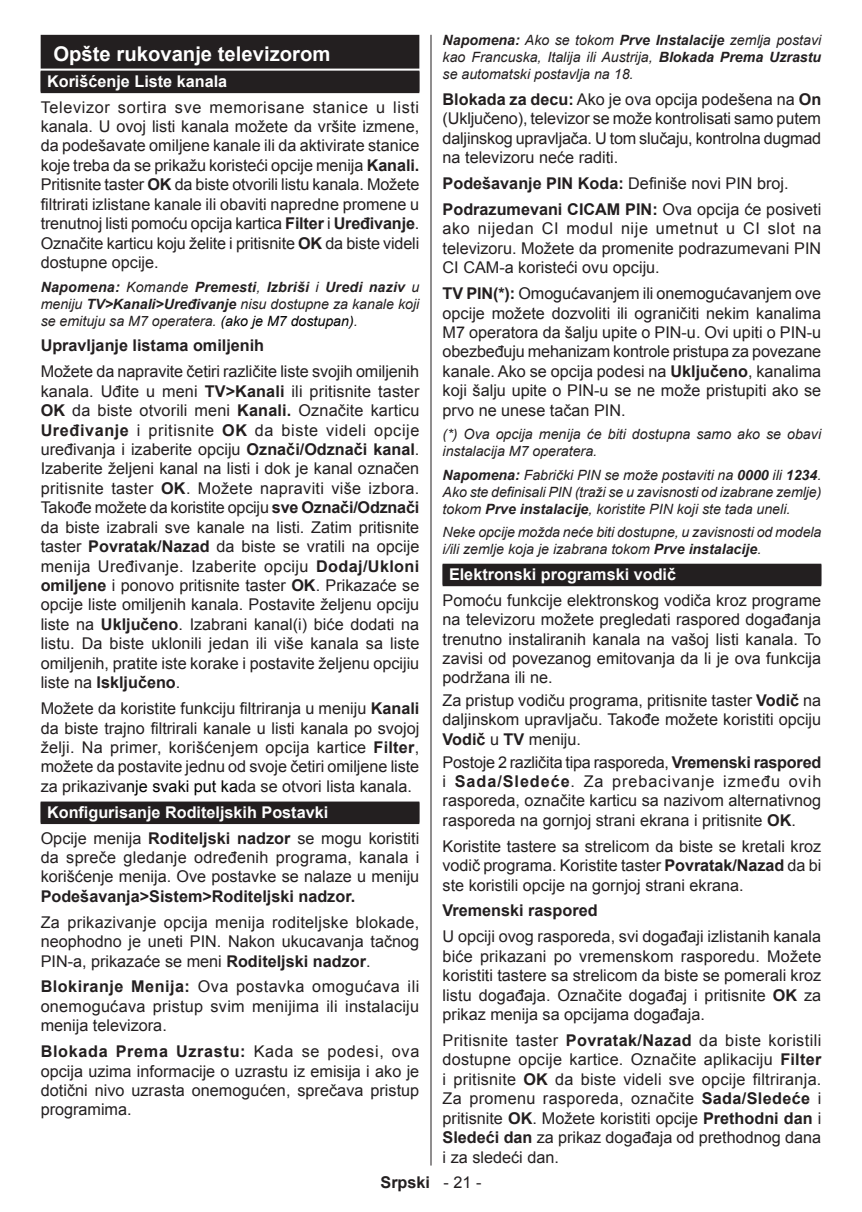
<style>
.page{position:relative;width:862px;height:1212px;background:#fff}
.page>*{position:absolute;margin:0;border:0;box-sizing:border-box;transform-origin:0 0}
.Heading_Siyah_Düzgün{font:700 20.25px "Arial";color:#fff}
.Body_text{font:16.2px/19.3px "Arial";color:#231f20;text-align:justify}
.Heading_Siyah_Düzgün-2{font:700 16.2px "Arial";color:#fff}
.Subhead_1{font:700 16.2px "Arial";color:#231f20}
.Body_text_note{font:italic 14.17px/17.1px "Arial";color:#231f20;text-align:justify}
.s1{font-weight:700}
.s2{color:#000}
.s3{font-weight:400}
</style>
<div class="page">
<hr style="left:430px;top:35px;width:1px;height:1130px;background:#231f20">
<div style="left:41px;top:35px;width:378px;height:34px;background:#231f20"></div>
<div style="left:41px;top:71px;width:378px;height:22px;background:#231f20"></div>
<div style="left:41px;top:801px;width:378px;height:23px;background:#231f20"></div>
<div style="left:442px;top:564px;width:378px;height:22px;background:#231f20"></div>
<p class="Heading_Siyah_Düzgün" style="left:53px;top:40px;width:278px">Opšte rukovanje televizorom</p>
<p class="Heading_Siyah_Düzgün-2" style="left:47px;top:70px;width:182px">Korišćenje Liste kanala</p>
<p class="Body_text" style="left:41px;top:97px;width:380px">Televizor sortira sve memorisane stanice u listi kanala. U ovoj listi kanala možete da vršite izmene, da podešavate omiljene kanale ili da aktivirate stanice koje treba da se prikažu koristeći opcije menija <span class="s1">Kanali.<br></span>Pritisnite taster <span class="s1">OK</span> da biste otvorili listu kanala. Možete filtrirati izlistane kanale ili obaviti napredne promene u trenutnoj listi pomoću opcija kartica <span class="s1">Filter</span> i <span class="s1">Uređivanje</span>.<br>Označite karticu koju želite i pritisnite <span class="s1">OK</span> da biste videli dostupne opcije.</p>
<p class="Body_text_note" style="left:41px;top:278px;width:380px"><span class="s1">Napomena:</span> Komande <span class="s1">Premesti</span>, <span class="s1">Izbriši</span> i <span class="s1">Uredi naziv</span> u meniju <span class="s1">TV&gt;Kanali&gt;Uređivanje</span> nisu dostupne za kanale koji se emituju sa M7 operatera. <span class="s2">(ako je M7 dostupan)</span>.</p>
<p class="Subhead_1" style="left:41px;top:335px;width:225px">Upravljanje listama omiljenih</p>
<p class="Body_text" style="left:41px;top:362px;width:380px">Možete da napravite četiri različite liste svojih omiljenih kanala. Uđite u meni <span class="s1">TV&gt;Kanali</span> ili pritisnite taster <span class="s1">OK</span> da biste otvorili meni <span class="s1">Kanali.</span> Označite karticu <span class="s1">Uređivanje</span> i pritisnite <span class="s1">OK</span> da biste videli opcije uređivanja i izaberite opciju <span class="s1">Označi/Odznači kanal</span>.<br>Izaberite željeni kanal na listi i dok je kanal označen pritisnite taster <span class="s1">OK</span>. Možete napraviti više izbora.<br>Takođe možete da koristite opciju <span class="s1">sve Označi/Odznači </span>da biste izabrali sve kanale na listi. Zatim pritisnite taster <span class="s1">Povratak/Nazad</span> da biste se vratili na opcije menija Uređivanje. Izaberite opciju <span class="s1">Dodaj/Ukloni omiljene</span> i ponovo pritisnite taster <span class="s1">OK</span>. Prikazaće se opcije liste omiljenih kanala. Postavite željenu opciju liste na <span class="s1">Uključeno</span>. Izabrani kanal(i) biće dodati na listu. Da biste uklonili jedan ili više kanala sa liste omiljenih, pratite iste korake i postavite željenu opcijiu liste na <span class="s1">Isključeno</span>.</p>
<p class="Body_text" style="left:41px;top:699px;width:380px">Možete da koristite funkciju filtriranja u meniju <span class="s1">Kanali </span>da biste trajno filtrirali kanale u listi kanala po svojoj želji. Na primer, korišćenjem opcija kartice <span class="s1">Filter</span>, možete da postavite jednu od svoje četiri omiljene liste za prikaziva<span class="s2">nje svaki put ka</span>da se otvori lista kanala.</p>
<p class="Heading_Siyah_Düzgün-2" style="left:47px;top:801px;width:282px">Konfigurisanje Roditeljskih Postavki</p>
<p class="Body_text" style="left:41px;top:828px;width:380px">Opcije menija <span class="s1">Roditeljski nadzor</span> se mogu koristiti da spreče gledanje određenih programa, kanala i korišćenje menija. Ove postavke se nalaze u meniju <span class="s1">Podešavanja&gt;Sistem&gt;Roditeljski nadzor.</span></p>
<p class="Body_text" style="left:41px;top:912px;width:380px">Za prikazivanje opcija menija roditeljske blokade, neophodno je uneti PIN. Nakon ukucavanja tačnog PIN-a, prikazaće se meni <span class="s1">Roditeljski nadzor</span>.</p>
<p class="Body_text" style="left:41px;top:977px;width:380px"><span class="s1">Blokiranje Menija:</span> Ova postavka omogućava ili onemogućava pristup svim menijima ili instalaciju menija televizora.</p>
<p class="Body_text" style="left:41px;top:1042px;width:380px"><span class="s1">Blokada Prema Uzrastu:</span> Kada se podesi, ova opcija uzima informacije o uzrastu iz emisija i ako je dotični nivo uzrasta onemogućen, sprečava pristup programima.</p>
<p class="Body_text_note" style="left:442px;top:32px;width:380px"><span class="s1">Napomena:</span> Ako se tokom <span class="s1">Prve Instalacije</span> zemlja postavi kao Francuska, Italija ili Austrija, <span class="s1">Blokada Prema Uzrastu </span>se automatski postavlja na 18.</p>
<p class="Body_text" style="left:442px;top:90px;width:380px"><span class="s1">Blokada za decu:</span> Ako je ova opcija podešena na <span class="s1">On </span>(Uključeno), televizor se može kontrolisati samo putem daljinskog upravljača. U tom slučaju, kontrolna dugmad na televizoru neće raditi.</p>
<p class="Body_text" style="left:442px;top:174px;width:347px"><span class="s1">Podešavanje PIN Koda:</span> Definiše novi PIN broj.</p>
<p class="Body_text" style="left:442px;top:200px;width:380px"><span class="s1">Podrazumevani CICAM PIN:</span> Ova opcija će posiveti ako nijedan CI modul nije umetnut u CI slot na televizoru. Možete da promenite podrazumevani PIN CI CAM-a koristeći ovu opciju.</p>
<p class="Body_text" style="left:442px;top:284px;width:380px"><span class="s1">TV PIN(*):</span> Omogućavanjem ili onemogućavanjem ove opcije možete dozvoliti ili ograničiti nekim kanalima M7 operatora da šalju upite o PIN-u. Ovi upiti o PIN-u obezbeđuju mehanizam kontrole pristupa za povezane kanale. Ako se opcija podesi na <span class="s1">Uključeno</span>, kanalima koji šalju upite o PIN-u se ne može pristupiti ako se prvo ne unese tačan PIN.</p>
<p class="Body_text_note" style="left:442px;top:426px;width:380px">(*) Ova opcija menija će biti dostupna samo ako se obavi instalacija M7 operatera.</p>
<p class="Body_text_note" style="left:442px;top:466px;width:380px"><span class="s1">Napomena:</span> Fabrički PIN se može postaviti na <span class="s1">0000</span> ili <span class="s1">1234</span>.<br>Ako ste definisali PIN (traži se u zavisnosti od izabrane zemlje) tokom <span class="s1">Prve instalacije</span>, koristite PIN koji ste tada uneli.</p>
<p class="Body_text_note" style="left:442px;top:524px;width:380px">Neke opcije možda neće biti dostupne, u zavisnosti od modela i/ili zemlje koja je izabrana tokom <span class="s1">Prve instalacije</span>.</p>
<p class="Heading_Siyah_Düzgün-2" style="left:448px;top:563px;width:228px">Elektronski programski vodič</p>
<p class="Body_text" style="left:442px;top:590px;width:380px">Pomoću funkcije elektronskog vodiča kroz programe na televizoru možete pregledati raspored događanja trenutno instaliranih kanala na vašoj listi kanala. To zavisi od povezanog emitovanja da li je ova funkcija podržana ili ne.</p>
<p class="Body_text" style="left:442px;top:691px;width:380px">Za pristup vodiču programa, pritisnite taster <span class="s1">Vodič</span> na daljinskom upravljaču. Takođe možete koristiti opciju <span class="s1">Vodič</span> u <span class="s1">TV</span> meniju.</p>
<p class="Body_text" style="left:442px;top:752px;width:380px">Postoje 2 različita tipa rasporeda, <span class="s1">Vremenski raspored </span>i <span class="s1">Sada/Sledeće</span>. Za prebacivanje između ovih rasporeda, označite karticu sa nazivom alternativnog rasporeda na gornjoj strani ekrana i pritisnite <span class="s1">OK</span>.</p>
<p class="Body_text" style="left:442px;top:836px;width:380px">Koristite tastere sa strelicom da biste se kretali kroz vodič programa. Koristite taster <span class="s1">Povratak/Nazad</span> da bi ste koristili opcije na gornjoj strani ekrana.</p>
<p class="Subhead_1" style="left:442px;top:900px;width:156px">Vremenski raspored</p>
<p class="Body_text" style="left:442px;top:927px;width:380px">U opciji ovog rasporeda, svi događaji izlistanih kanala biće prikazani po vremenskom rasporedu. Možete koristiti tastere sa strelicom da biste se pomerali kroz listu događaja. Označite događaj i pritisnite <span class="s1">OK</span> za prikaz menija sa opcijama događaja.</p>
<p class="Body_text" style="left:442px;top:1030px;width:380px">Pritisnite taster <span class="s1">Povratak/Nazad</span> da biste koristili dostupne opcije kartice. Označite aplikaciju <span class="s1">Filter </span>i pritisnite <span class="s1">OK</span> da biste videli sve opcije filtriranja.<br>Za promenu rasporeda, označite <span class="s1">Sada/Sledeće</span> i pritisnite <span class="s1">OK</span>. Možete koristiti opcije <span class="s1">Prethodni dan</span> i <span class="s1">Sledeći dan</span> za prikaz događaja od prethodnog dana i za sledeći dan.</p>
<p class="Subhead_1" style="left:380px;top:1171px;width:102px">Srpski <span class="s3">- 21 -</span></p>
</div>
